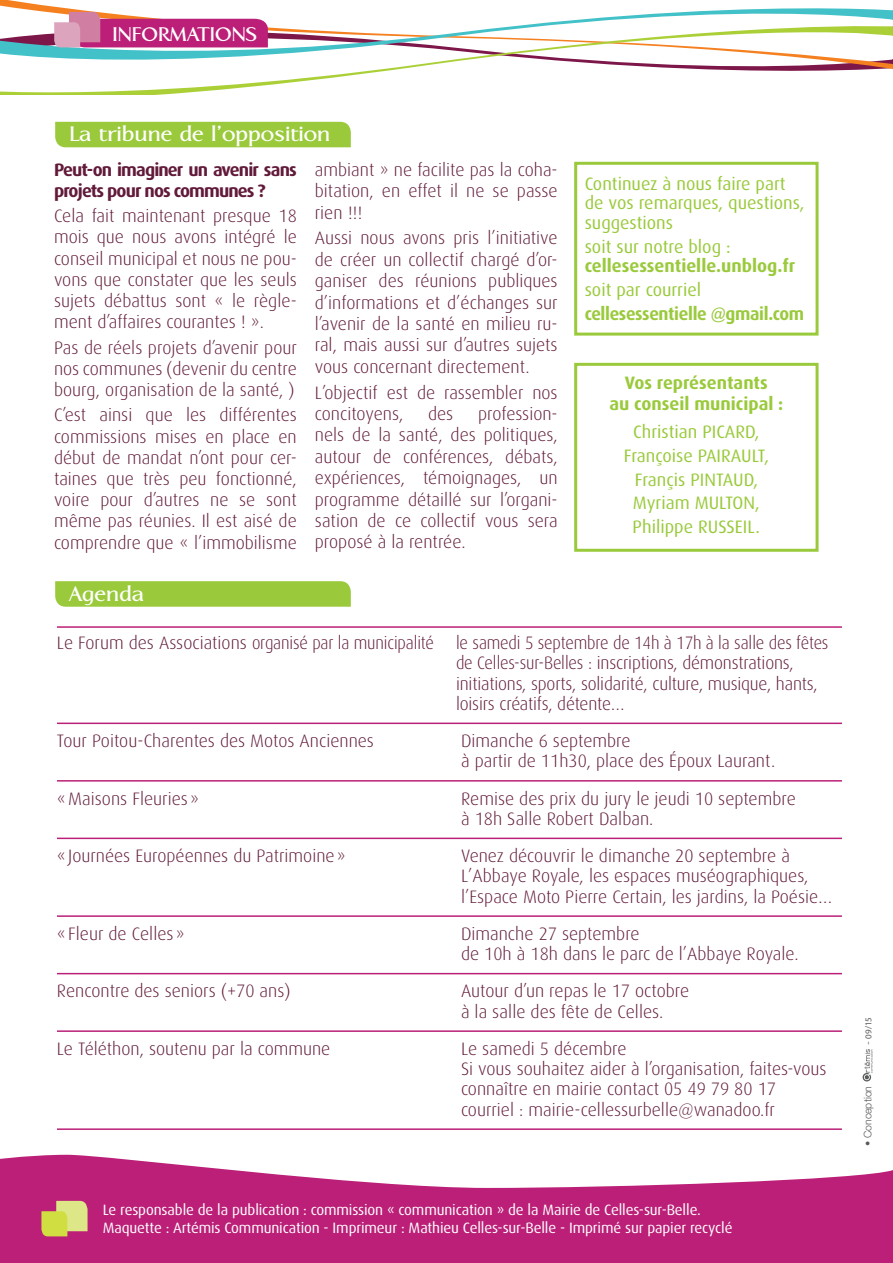
<style>
.page{position:relative;width:893px;height:1263px;background:#fff}
.page>*{position:absolute;margin:0;border:0;box-sizing:border-box;transform-origin:0 0}
.t1{font:700 27px "Aperto";color:#fff}
.t2{font:700 25.5px "Aperto";color:#fff}
.t3{font:300 18px/21.5px "Dax";color:#611a39}
.t4{font:18px/23.7px "Dax";color:#9aca3c}
.t5{font:700 18px/21.6px "Dax";color:#9aca3c;text-align:center}
.t6{font:700 18px/21.1px "Dax";letter-spacing:-.05em;color:#611a39}
.t7{font:700 18px "Dax";letter-spacing:-.02em;color:#9aca3c}
.t8{font:15px/18px "Dax";letter-spacing:-.01em;color:#fff}
.t9{font:300 10.5px "Helvetica Neue";color:#58595b}
.t10{font:9px "Myriad Pro";color:#58595b}
.s1{font-family:"Helvetica Neue";font-weight:300;font-size:10.5px}
</style>
<div class="page">
<svg style="left:0;top:0;width:892px;height:17px"></svg>
<svg style="left:0;top:17px;width:892px;height:77px"></svg>
<svg style="left:892px;top:10px;width:1px;height:60px"></svg>
<svg style="left:0;top:1155px;width:893px;height:94px;fill:#bb1f77"></svg>
<svg style="left:863px;top:1049px;width:10px;height:32px"></svg>
<div style="left:55px;top:122px;width:296px;height:25px;background:#9aca3c"></div>
<svg style="left:55px;top:581px;width:296px;height:26px;background:#9ccb40"></svg>
<hr style="left:57px;top:626px;width:785px;height:2px;background:#bb1f77">
<hr style="left:57px;top:722px;width:785px;height:2px;background:#bb1f77">
<hr style="left:57px;top:780px;width:785px;height:1px;background:#bb1f77">
<hr style="left:57px;top:838px;width:785px;height:1px;background:#bb1f77">
<hr style="left:57px;top:915px;width:785px;height:2px;background:#bb1f77">
<hr style="left:57px;top:973px;width:785px;height:1px;background:#bb1f77">
<hr style="left:57px;top:1030px;width:785px;height:2px;background:#bb1f77">
<hr style="left:57px;top:1128px;width:785px;height:2px;background:#bb1f77">
<div style="left:0;top:1249px;width:893px;height:14px;background:#bb1f77"></div>
<svg style="left:41px;top:1201px;width:47px;height:35px;background:#d2bf69"></svg>
<svg style="left:54px;top:12px;width:214px;height:35px;background:#cb5792"></svg>
<div style="left:574px;top:162px;width:245px;height:174px;background:#fff;border:3px solid #9aca3c"></div>
<div style="left:574px;top:363px;width:245px;height:189px;background:#fff;border:3px solid #9aca3c"></div>
<h2 class="t2" style="left:112px;top:23px;width:146px">INFORMATIONS</h2>
<h1 class="t1" style="left:70px;top:122px;width:262px">La tribune de l’opposition</h1>
<p class="t6" style="left:54px;top:159px;width:244px">Peut-on imaginer un avenir sans projets pour nos communes ?</p>
<p class="t3" style="left:54px;top:206px;width:244px;text-align:justify">Cela fait maintenant presque 18 mois que nous avons intégré le conseil municipal et nous ne pou&shy;vons que constater que les seuls sujets débattus sont « le règle&shy;ment d’affaires courantes ! ».</p>
<p class="t3" style="left:54px;top:337px;width:244px;text-align:justify">Pas de réels projets d’avenir pour nos communes (devenir du centre bourg, organisation de la santé, )</p>
<p class="t3" style="left:54px;top:405px;width:244px;text-align:justify">C’est ainsi que les différentes commissions mises en place en début de mandat n’ont pour cer&shy;taines que très peu fonctionné, voire pour d’autres ne se sont même pas réunies. Il est aisé de comprendre que « l’immobilisme</p>
<h1 class="t1" style="left:70px;top:581px;width:76px">Agenda</h1>
<p class="t3" style="left:315px;top:159px;width:244px;text-align:justify">ambiant » ne facilite pas la coha&shy;bitation, en effet il ne se passe rien !!!</p>
<p class="t3" style="left:315px;top:228px;width:244px;text-align:justify">Aussi nous avons pris l’initiative de créer un collectif chargé d’or&shy;ganiser des réunions publiques d’informations et d’échanges sur l’avenir de la santé en milieu ru&shy;ral, mais aussi sur d’autres sujets vous concernant directement.</p>
<p class="t3" style="left:315px;top:382px;width:244px">L’objectif est de rassembler nos concitoyens,</p>
<p class="t3" style="left:315px;top:403px;width:244px;text-align:justify;text-indent:163px">profession&shy;nels de la santé, des politiques, autour de conférences, débats, expériences, témoignages, un programme détaillé sur l’organi&shy;sation de ce collectif vous sera proposé à la rentrée.</p>
<p class="t3" style="left:428px;top:403px;width:27px">des</p>
<p class="t4" style="left:585px;top:174px;width:221px;line-height:19.5px">Continuez à nous faire part de vos remarques, questions, suggestions</p>
<p class="t4" style="left:585px;top:235px;width:147px">soit sur notre blog :</p>
<p class="t5" style="left:585px;top:255px;width:212px">cellesessentielle.unblog.fr</p>
<p class="t4" style="left:585px;top:278px;width:118px">soit par courriel</p>
<p class="t7" style="left:585px;top:303px;width:221px">cellesessentielle @gmail.com</p>
<p class="t5" style="left:609px;top:372px;width:175px">Vos représentants<br>au conseil municipal :</p>
<p class="t4" style="left:624px;top:420px;width:147px;text-align:center">Christian PICARD,<br>Françoise PAIRAULT,<br>Françis PINTAUD,<br>Myriam MULTON,<br>Philippe RUSSEIL.</p>
<p class="t3" style="left:456px;top:633px;width:374px;line-height:20.2px;text-indent:-399px">Le Forum des Associations organisé par la municipalité le samedi 5 septembre de 14h à 17h à la salle des fêtes de Celles-sur-Belles : inscriptions, démonstrations, initiations, sports, solidarité, culture, musique, hants, loisirs créatifs, détente…</p>
<p class="t3" style="left:57px;top:730px;width:318px">Tour Poitou-Charentes des Motos Anciennes</p>
<p class="t3" style="left:461px;top:731px;width:316px;line-height:20.2px">Dimanche 6 septembre<br>à partir de 11h30, place des Époux Laurant.</p>
<p class="t3" style="left:57px;top:788px;width:144px">«Maisons Fleuries »</p>
<p class="t3" style="left:461px;top:788px;width:336px;line-height:20.2px">Remise des prix du jury le jeudi 10 septembre à 18h Salle Robert Dalban.</p>
<p class="t3" style="left:57px;top:845px;width:290px">« Journées Européennes du Patrimoine»</p>
<p class="t3" style="left:461px;top:846px;width:373px;line-height:20.2px">Venez découvrir le dimanche 20 septembre à<br>L’Abbaye Royale, les espaces muséographiques, l’Espace Moto Pierre Certain, les jardins, la Poésie…</p>
<p class="t3" style="left:57px;top:923px;width:129px">« Fleur de Celles »</p>
<p class="t3" style="left:461px;top:924px;width:339px;line-height:20.2px">Dimanche 27 septembre<br>de 10h à 18h dans le parc de l’Abbaye Royale.</p>
<p class="t3" style="left:57px;top:981px;width:235px">Rencontre des seniors (+70 ans)</p>
<p class="t3" style="left:461px;top:981px;width:230px;line-height:20.2px">Autour d’un repas le 17 octobre à la salle des fête de Celles.</p>
<p class="t3" style="left:57px;top:1038px;width:275px">Le Téléthon, soutenu par la commune</p>
<p class="t3" style="left:461px;top:1039px;width:367px;line-height:20.2px">Le samedi 5 décembre<br>Si vous souhaitez aider à l’organisation, faites-vous connaître en mairie contact 05 49 79 80 17 courriel : mairie-cellessurbelle@wanadoo.fr</p>
<p class="t8" style="left:103px;top:1201px;width:631px">Le responsable de la publication : commission « communication » de la Mairie de Celles-sur-Belle.<br>Maquette : Artémis Communication - Imprimeur : Mathieu Celles-sur-Belle - Imprimé sur papier recyclé</p>
<p class="t10" style="left:863px;top:1045px;width:30px;rotate:-90deg"><span class="s1">-</span> 09/15</p>
<p class="t9" style="left:861px;top:1146px;width:62px;rotate:-90deg">• Conception</p>
</div>
